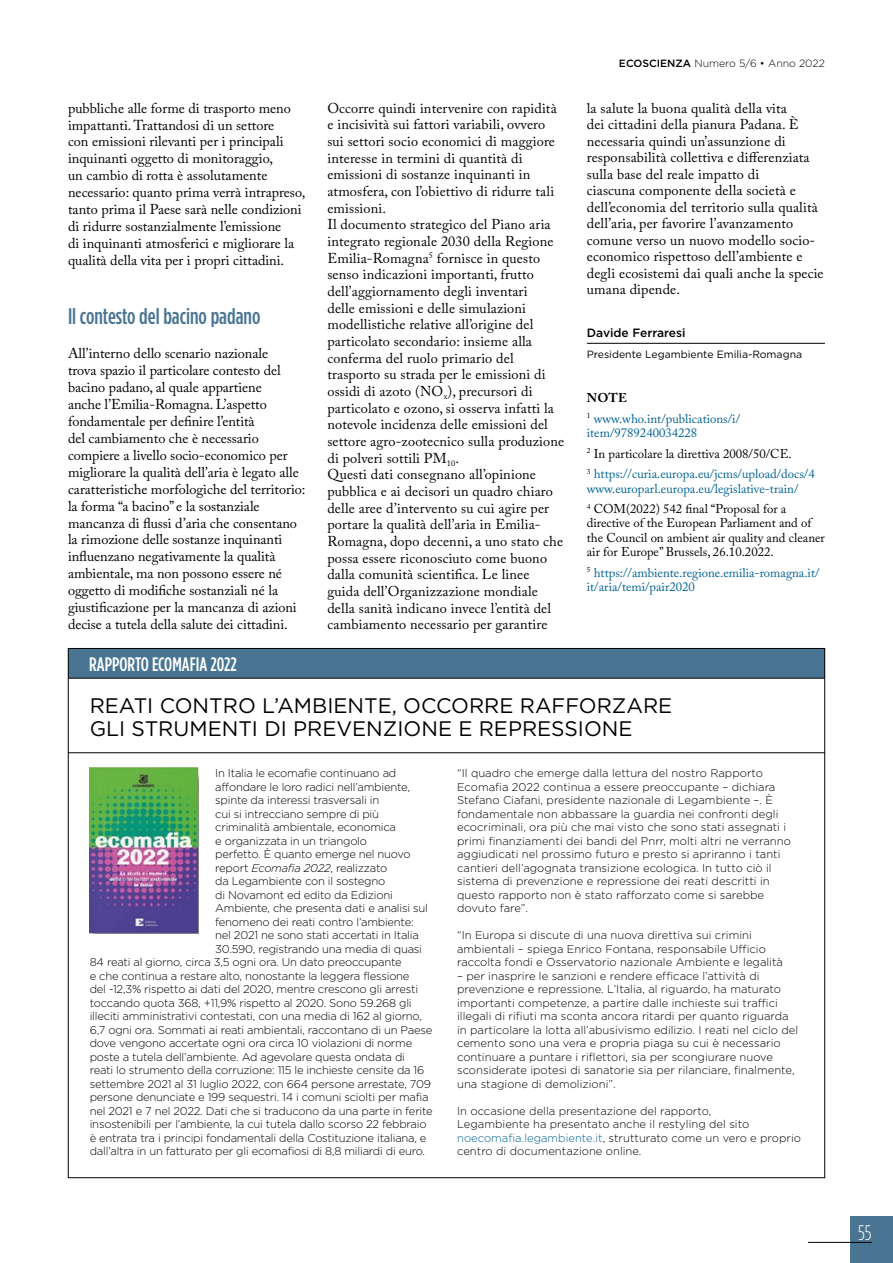
<style>
.page{position:relative;width:893px;height:1263px;background:#fff}
.page>*{position:absolute;margin:0;border:0;box-sizing:border-box;transform-origin:0 0}
.t1{font:500 condensed 22.5px "Gotham HTF";color:#497593}
.t2{font:21px/22.5px "Gotham HTF";color:#000}
.t3{font:300 condensed 21px "Gotham HTF";color:#fff}
.t4{font:500 condensed 19.5px "Gotham HTF";color:#fff}
.t5{font:14.25px/16.6px "Adobe Caslon Pro";letter-spacing:.01em;color:#000}
.t6{font:12.75px/20.7px "Adobe Caslon Pro";color:#006293}
.t7{font:12.75px/14.2px "Adobe Caslon Pro";color:#000}
.t8{font:500 12px "Gotham HTF";color:#000}
.t9{font:300 11.25px/13.5px "Gotham HTF";color:#000}
.t10{font:300 11.25px "Gotham HTF";letter-spacing:-.02em;color:#000}
.t11{font:10.5px "Gotham HTF";color:#000}
.t12{font:300 10.5px "Gotham HTF";color:#000}
.s1{font-weight:500}
.s2{font-weight:700;color:#000}
.s3{color:#000}
.s4{font-style:italic}
.s5{color:#006293}
</style>
<div class="page">
<div style="left:850px;top:1216px;width:43px;height:47px;background:#497593"></div>
<hr style="left:808px;top:1242px;width:64px;height:1px;background:#000">
<hr style="left:587px;top:343px;width:238px;height:1px;background:#000">
<div style="left:68px;top:648px;width:756px;height:30px;background:#497593"></div>
<hr style="left:68px;top:678px;width:757px;height:1px;background:#000">
<hr style="left:68px;top:752px;width:757px;height:1px;background:#000">
<img style="left:90px;top:768px;width:108px;height:166px">
<p class="t5" style="left:68px;top:99px;width:239px">pubbliche alle forme di trasporto meno impattanti. Trattandosi di un settore<br>con emissioni rilevanti per i principali inquinanti oggetto di monitoraggio,<br>un cambio di rotta è assolutamente necessario: quanto prima verrà intrapreso, tanto prima il Paese sarà nelle condizioni di ridurre sostanzialmente l’emissione<br>di inquinanti atmosferici e migliorare la qualità della vita per i propri cittadini.</p>
<h1 class="t1" style="left:68px;top:303px;width:194px">Il contesto del bacino padano</h1>
<p class="t5" style="left:68px;top:344px;width:239px">All’interno dello scenario nazionale<br>trova spazio il particolare contesto del bacino padano, al quale appartiene<br>anche l’Emilia-Romagna. L’aspetto fondamentale per definire l’entità<br>del cambiamento che è necessario compiere a livello socio-economico per migliorare la qualità dell’aria è legato alle caratteristiche morfologiche del territorio: la forma “a bacino” e la sostanziale mancanza di flussi d’aria che consentano la rimozione delle sostanze inquinanti influenzano negativamente la qualità ambientale, ma non possono essere né oggetto di modifiche sostanziali né la giustificazione per la mancanza di azioni decise a tutela della salute dei cittadini.</p>
<p class="t12" style="left:619px;top:57px;width:208px"><span class="s1">ECOSCIENZA</span> Numero 5/6 • Anno 2022</p>
<p class="t5" style="left:327px;top:99px;width:238px">Occorre quindi intervenire con rapidità e incisività sui fattori variabili, ovvero sui settori socio economici di maggiore interesse in termini di quantità di emissioni di sostanze inquinanti in atmosfera, con l’obiettivo di ridurre tali emissioni.<br>Il documento strategico del Piano aria integrato regionale 2030 della Regione Emilia-Romagna<sup>5</sup> fornisce in questo senso indicazioni importanti, frutto dell’aggiornamento degli inventari<br>delle emissioni e delle simulazioni modellistiche relative all’origine del particolato secondario: insieme alla conferma del ruolo primario del trasporto su strada per le emissioni di ossidi di azoto (NO<sub>x</sub>), precursori di particolato e ozono, si osserva infatti la notevole incidenza delle emissioni del settore agro-zootecnico sulla produzione di polveri sottili PM<sub>10</sub>.<br>Questi dati consegnano all’opinione pubblica e ai decisori un quadro chiaro delle aree d’intervento su cui agire per portare la qualità dell’aria in Emilia-Romagna, dopo decenni, a uno stato che possa essere riconosciuto come buono dalla comunità scientifica. Le linee guida dell’Organizzazione mondiale della sanità indicano invece l’entità del cambiamento necessario per garantire</p>
<p class="t5" style="left:587px;top:99px;width:238px">la salute la buona qualità della vita<br>dei cittadini della pianura Padana. È necessaria quindi un’assunzione di responsabilità collettiva e differenziata sulla base del reale impatto di<br>ciascuna componente della società e dell’economia del territorio sulla qualità dell’aria, per favorire l’avanzamento comune verso un nuovo modello socio&shy;economico rispettoso dell’ambiente e degli ecosistemi dai quali anche la specie umana dipende.</p>
<p class="t8" style="left:587px;top:326px;width:100px">Davide Ferraresi</p>
<p class="t11" style="left:587px;top:349px;width:217px">Presidente Legambiente Emilia-Romagna</p>
<p class="t6" style="left:587px;top:387px;width:155px"><span class="s2">NOTE<br></span><sup>1</sup> www.who.int/publications/i/</p>
<p class="t6" style="left:587px;top:422px;width:229px">item/9789240034228<br><sup>2</sup> <span class="s3">In particolare la direttiva 2008/50/CE.<br></span><sup>3</sup> https://curia.europa.eu/jcms/upload/docs/4</p>
<p class="t6" style="left:587px;top:478px;width:213px">www.europarl.europa.eu/legislative-train/<br><sup>4</sup> <span class="s3">COM(2022) 542 final “Proposal for a</span></p>
<p class="t7" style="left:587px;top:516px;width:240px">directive of the European Parliament and of the Council on ambient air quality and cleaner air for Europe” Brussels, 26.10.2022.</p>
<p class="t6" style="left:587px;top:565px;width:234px;line-height:14.2px"><sup>5</sup> https://ambiente.regione.emilia-romagna.it/ it/aria/temi/pair2020</p>
<h3 class="t4" style="left:89px;top:654px;width:149px">RAPPORTO ECOMAFIA 2022</h3>
<h2 class="t2" style="left:90px;top:694px;width:584px">REATI CONTRO L’AMBIENTE, OCCORRE RAFFORZARE<br>GLI STRUMENTI DI PREVENZIONE E REPRESSIONE</h2>
<p class="t10" style="left:215px;top:767px;width:183px">In Italia le ecomafie continuano ad</p>
<p class="t10" style="left:215px;top:781px;width:196px">affondare le loro radici nell’ambiente,</p>
<p class="t10" style="left:215px;top:794px;width:166px">spinte da interessi trasversali in</p>
<p class="t10" style="left:215px;top:808px;width:165px">cui si intrecciano sempre di più</p>
<p class="t10" style="left:215px;top:821px;width:182px">criminalità ambientale, economica</p>
<p class="t10" style="left:215px;top:835px;width:153px">e organizzata in un triangolo</p>
<p class="t10" style="left:215px;top:848px;width:197px">perfetto. È quanto emerge nel nuovo</p>
<p class="t10" style="left:215px;top:862px;width:174px">report <span class="s4">Ecomafia 2022</span>, realizzato</p>
<p class="t10" style="left:215px;top:875px;width:172px">da Legambiente con il sostegno</p>
<p class="t10" style="left:215px;top:889px;width:179px">di Novamont ed edito da Edizioni</p>
<p class="t10" style="left:215px;top:902px;width:214px">Ambiente, che presenta dati e analisi sul</p>
<p class="t10" style="left:215px;top:916px;width:200px">fenomeno dei reati contro l’ambiente:</p>
<p class="t10" style="left:215px;top:929px;width:205px">nel 2021 ne sono stati accertati in Italia</p>
<p class="t10" style="left:215px;top:943px;width:208px">30.590, registrando una media di quasi</p>
<p class="t10" style="left:90px;top:956px;width:314px">84 reati al giorno, circa 3,5 ogni ora. Un dato preoccupante</p>
<p class="t10" style="left:90px;top:970px;width:321px">e che continua a restare alto, nonostante la leggera flessione</p>
<p class="t10" style="left:90px;top:983px;width:330px">del -12,3% rispetto ai dati del 2020, mentre crescono gli arresti</p>
<p class="t10" style="left:90px;top:997px;width:323px">toccando quota 368, +11,9% rispetto al 2020. Sono 59.268 gli</p>
<p class="t10" style="left:90px;top:1010px;width:334px">illeciti amministrativi contestati, con una media di 162 al giorno,</p>
<p class="t10" style="left:90px;top:1024px;width:344px">6,7 ogni ora. Sommati ai reati ambientali, raccontano di un Paese</p>
<p class="t10" style="left:90px;top:1037px;width:324px">dove vengono accertate ogni ora circa 10 violazioni di norme</p>
<p class="t10" style="left:90px;top:1051px;width:317px">poste a tutela dell’ambiente. Ad agevolare questa ondata di</p>
<p class="t10" style="left:90px;top:1064px;width:336px">reati lo strumento della corruzione: 115 le inchieste censite da 16</p>
<p class="t10" style="left:90px;top:1078px;width:343px">settembre 2021 al 31 luglio 2022, con 664 persone arrestate, 709</p>
<p class="t10" style="left:90px;top:1091px;width:340px">persone denunciate e 199 sequestri. 14 i comuni sciolti per mafia</p>
<p class="t10" style="left:90px;top:1105px;width:345px">nel 2021 e 7 nel 2022. Dati che si traducono da una parte in ferite</p>
<p class="t10" style="left:90px;top:1118px;width:338px">insostenibili per l’ambiente, la cui tutela dallo scorso 22 febbraio</p>
<p class="t10" style="left:90px;top:1132px;width:338px">è entrata tra i principi fondamentali della Costituzione italiana, e</p>
<p class="t10" style="left:90px;top:1145px;width:337px">dall’altra in un fatturato per gli ecomafiosi di 8,8 miliardi di euro.</p>
<p class="t9" style="left:457px;top:766px;width:335px">“Il quadro che emerge dalla lettura del nostro Rapporto Ecomafia 2022 continua a essere preoccupante – dichiara Stefano Ciafani, presidente nazionale di Legambiente –. È fondamentale non abbassare la guardia nei confronti degli ecocriminali, ora più che mai visto che sono stati assegnati i primi finanziamenti dei bandi del Pnrr, molti altri ne verranno aggiudicati nel prossimo futuro e presto si apriranno i tanti cantieri dell’agognata transizione ecologica. In tutto ciò il sistema di prevenzione e repressione dei reati descritti in questo rapporto non è stato rafforzato come si sarebbe dovuto fare”.</p>
<p class="t9" style="left:457px;top:928px;width:327px">“In Europa si discute di una nuova direttiva sui crimini ambientali – spiega Enrico Fontana, responsabile Ufficio raccolta fondi e Osservatorio nazionale Ambiente e legalità</p>
<p class="t9" style="left:457px;top:969px;width:343px">– per inasprire le sanzioni e rendere efficace l’attività di prevenzione e repressione. L’Italia, al riguardo, ha maturato importanti competenze, a partire dalle inchieste sui traffici illegali di rifiuti ma sconta ancora ritardi per quanto riguarda in particolare la lotta all’abusivismo edilizio. I reati nel ciclo del cemento sono una vera e propria piaga su cui è necessario continuare a puntare i riflettori, sia per scongiurare nuove sconsiderate ipotesi di sanatorie sia per rilanciare, finalmente, una stagione di demolizioni”.</p>
<p class="t9" style="left:457px;top:1104px;width:345px">In occasione della presentazione del rapporto,<br>Legambiente ha presentato anche il restyling del sito <span class="s5">noecomafia.legambiente.it</span>, strutturato come un vero e proprio centro di documentazione online.</p>
<h2 class="t3" style="left:858px;top:1221px;width:15px">55</h2>
</div>
